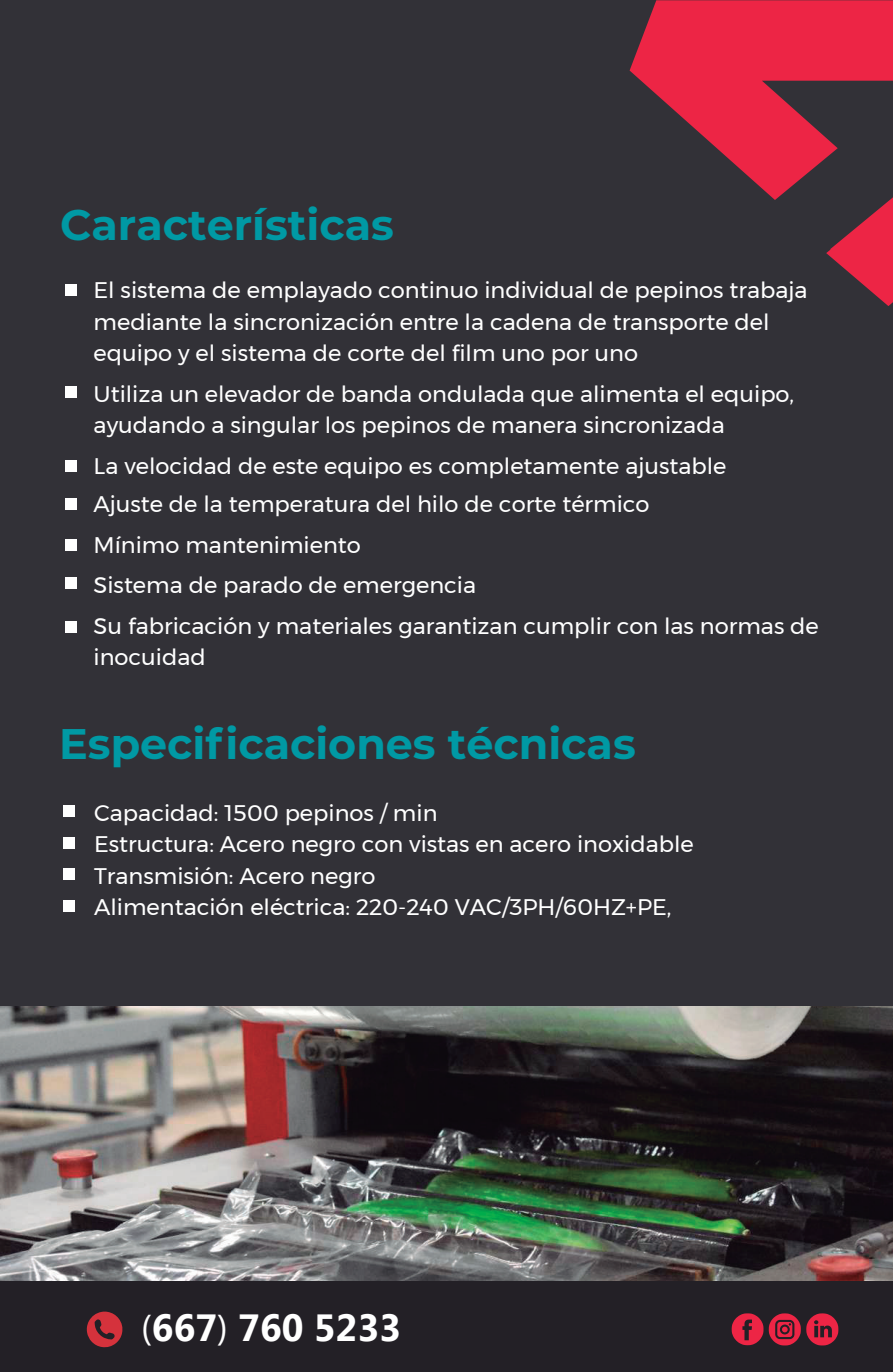
<style>
.page{position:relative;width:893px;height:1372px;background:#fff}
.page>*{position:absolute;margin:0;border:0;box-sizing:border-box;transform-origin:0 0}
.t1{font:700 42.75px "Montserrat";color:#0099a4}
.t2{font:700 37.8px "Segoe UI";color:#fff}
.t3{font:22.5px/31.5px "Montserrat";color:#fff}
.s1{font-family:"Myriad Pro";font-weight:400}
</style>
<div class="page">
<img style="left:0;top:1006px;width:893px;height:275px">
<div style="left:0;top:152px;width:893px;height:854px;background:#323137"></div>
<div style="left:66px;top:284px;width:11px;height:11px;background:#fff"></div>
<div style="left:66px;top:498px;width:11px;height:11px;background:#fff"></div>
<div style="left:66px;top:460px;width:11px;height:11px;background:#fff"></div>
<div style="left:66px;top:577px;width:11px;height:11px;background:#fff"></div>
<div style="left:66px;top:621px;width:11px;height:11px;background:#fff"></div>
<div style="left:66px;top:539px;width:11px;height:11px;background:#fff"></div>
<div style="left:66px;top:386px;width:11px;height:11px;background:#fff"></div>
<div style="left:0;top:1281px;width:893px;height:90px;background:#232026"></div>
<div style="left:0;top:0;width:893px;height:152px;background:#323137"></div>
<svg style="left:630px;top:0;width:263px;height:306px"></svg>
<svg style="left:87px;top:1311px;width:36px;height:36px"></svg>
<svg style="left:732px;top:1313px;width:107px;height:33px"></svg>
<div style="left:64px;top:805px;width:11px;height:11px;background:#fff"></div>
<div style="left:64px;top:869px;width:11px;height:11px;background:#fff"></div>
<div style="left:64px;top:837px;width:11px;height:11px;background:#fff"></div>
<div style="left:64px;top:900px;width:11px;height:11px;background:#fff"></div>
<h1 class="t1" style="left:60px;top:194px;width:335px">Características</h1>
<p class="t3" style="left:94px;top:274px;width:715px">El sistema de emplayado continuo individual de pepinos trabaja mediante la sincronización entre la cadena de transporte del equipo y el sistema de corte del film uno por uno</p>
<p class="t3" style="left:94px;top:378px;width:702px">Utiliza un elevador de banda ondulada que alimenta el equipo, ayudando a singular los pepinos de manera sincronizada</p>
<p class="t3" style="left:94px;top:446px;width:634px;line-height:38.2px">La velocidad de este equipo es completamente ajustable<br>Ajuste de la temperatura del hilo de corte térmico</p>
<p class="t3" style="left:94px;top:524px;width:727px;line-height:40.5px">Mínimo mantenimiento<br>Sistema de parado de emergencia<br>Su fabricación y materiales garantizan cumplir con las normas de</p>
<p class="t3" style="left:94px;top:641px;width:114px">inocuidad</p>
<h1 class="t1" style="left:59px;top:713px;width:578px">Especificaciones técnicas</h1>
<p class="t3" style="left:94px;top:796px;width:601px">Capacidad: 1500 pepinos / min<br>Estructura: Acero negro con vistas en acero inoxidable Transmisión: Acero negro<br>Alimentación eléctrica: 220-240 VAC/3PH/60HZ+PE,</p>
<h2 class="t2" style="left:141px;top:1305px;width:261px"><span class="s1">(</span>667<span class="s1">)</span> 760 5233</h2>
</div>
